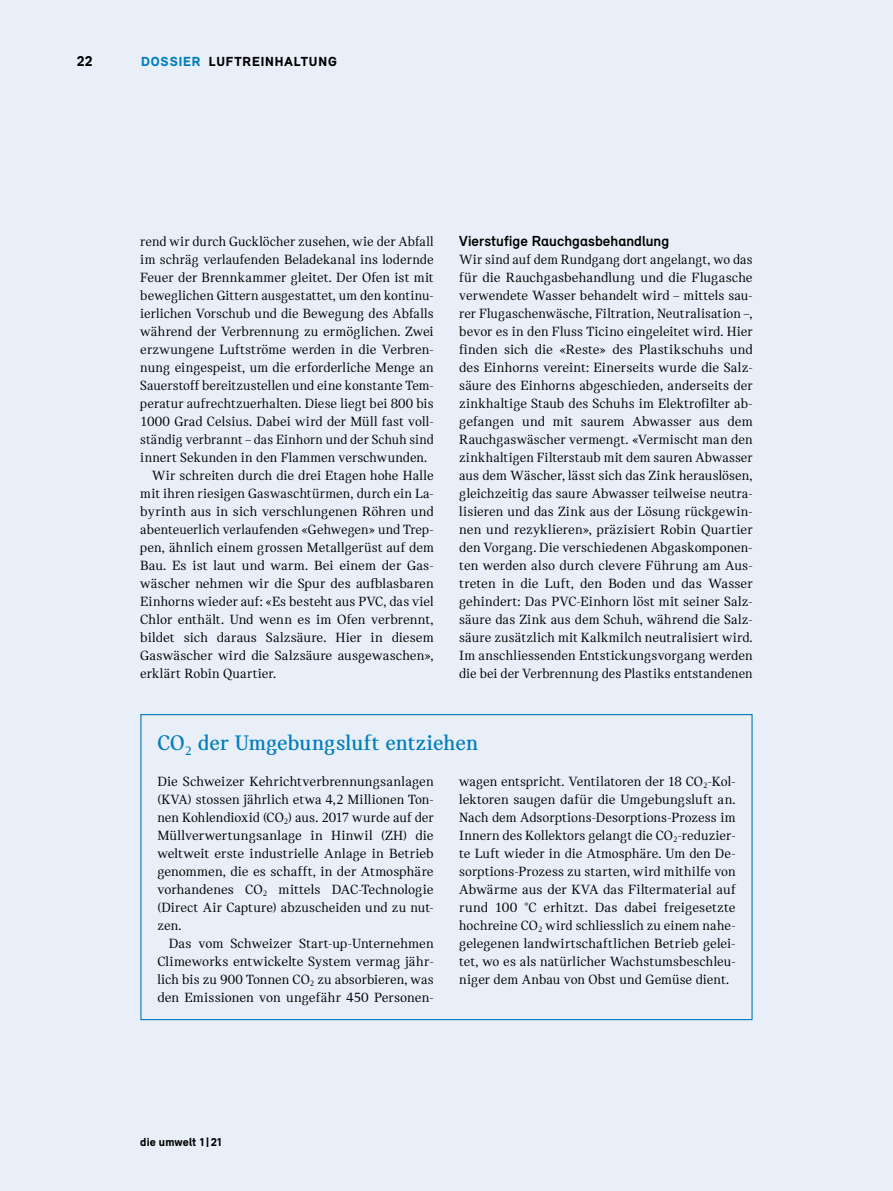
<style>
.page{position:relative;width:893px;height:1191px;background:#e8eff8}
.page>*{position:absolute;margin:0;border:0;box-sizing:border-box;transform-origin:0 0}
.t1{font:700 22.5px "Catalog";letter-spacing:.005em;color:#007cbc}
.t2{font:700 15px "Relevant";letter-spacing:.005em;color:#000}
.t3{font:900 15px "Relevant";color:#000}
.t4{font:14.25px/18px "Catalog";letter-spacing:.005em;color:#000;text-align:justify}
.t5{font:900 13.5px "Relevant";letter-spacing:.065em;color:#000}
.t6{font:900 12px "Relevant";letter-spacing:.01em;color:#000}
.s1{color:#007cbc}
</style>
<div class="page">
<p class="t3" style="left:77px;top:52px;width:17px">22</p>
<p class="t5" style="left:141px;top:53px;width:197px"><span class="s1">DOSSIER</span> LUFTREINHALTUNG</p>
<p class="t4" style="left:140px;top:232px;width:295px">rend wir durch Gucklöcher zusehen, wie der Abfall</p>
<p class="t4" style="left:140px;top:250px;width:295px">im schräg verlaufenden Beladekanal ins lodernde</p>
<p class="t4" style="left:140px;top:268px;width:295px">Feuer der Brennkammer gleitet. Der Ofen ist mit</p>
<p class="t4" style="left:140px;top:286px;width:295px">beweglichen Gittern ausgestattet, um den kontinu-</p>
<p class="t4" style="left:140px;top:304px;width:295px">ierlichen Vorschub und die Bewegung des Abfalls</p>
<p class="t4" style="left:140px;top:322px;width:295px">während der Verbrennung zu ermöglichen. Zwei</p>
<p class="t4" style="left:140px;top:340px;width:295px">erzwungene Luftströme werden in die Verbren-</p>
<p class="t4" style="left:140px;top:358px;width:295px">nung eingespeist, um die erforderliche Menge an</p>
<p class="t4" style="left:140px;top:376px;width:295px">Sauerstoff bereitzustellen und eine konstante Tem-</p>
<p class="t4" style="left:140px;top:394px;width:295px">peratur aufrechtzuerhalten. Diese liegt bei 800 bis</p>
<p class="t4" style="left:140px;top:412px;width:295px">1000 Grad Celsius. Dabei wird der Müll fast voll-</p>
<p class="t4" style="left:140px;top:430px;width:295px">ständig verbrannt – das Einhorn und der Schuh sind</p>
<p class="t4" style="left:140px;top:448px;width:288px">innert Sekunden in den Flammen verschwunden.</p>
<p class="t4" style="left:152px;top:466px;width:283px">Wir schreiten durch die drei Etagen hohe Halle</p>
<p class="t4" style="left:140px;top:484px;width:295px">mit ihren riesigen Gaswaschtürmen, durch ein La-</p>
<p class="t4" style="left:140px;top:502px;width:295px">byrinth aus in sich verschlungenen Röhren und</p>
<p class="t4" style="left:140px;top:520px;width:295px">abenteuerlich verlaufenden «Gehwegen» und Trep-</p>
<p class="t4" style="left:140px;top:538px;width:295px">pen, ähnlich einem grossen Metallgerüst auf dem</p>
<p class="t4" style="left:140px;top:556px;width:294px">Bau. Es ist laut und warm. Bei einem der Gas-</p>
<p class="t4" style="left:140px;top:574px;width:295px">wäscher nehmen wir die Spur des aufblasbaren</p>
<p class="t4" style="left:140px;top:592px;width:295px">Einhorns wieder auf: «Es besteht aus PVC, das viel</p>
<p class="t4" style="left:140px;top:610px;width:295px">Chlor enthält. Und wenn es im Ofen verbrennt,</p>
<p class="t4" style="left:140px;top:628px;width:295px">bildet sich daraus Salzsäure. Hier in diesem</p>
<p class="t4" style="left:140px;top:646px;width:295px">Gaswäscher wird die Salzsäure ausgewaschen»,</p>
<p class="t4" style="left:140px;top:664px;width:137px">erklärt Robin Quartier.</p>
<p class="t2" style="left:459px;top:232px;width:211px">Vierstufige Rauchgasbehandlung</p>
<p class="t4" style="left:459px;top:250px;width:295px">Wir sind auf dem Rundgang dort angelangt, wo das für die Rauchgasbehandlung und die Flugasche verwendete Wasser behandelt wird – mittels sau&shy;rer Flugaschenwäsche, Filtration, Neutralisation –, bevor es in den Fluss Ticino eingeleitet wird. Hier finden sich die «Reste» des Plastikschuhs und des Einhorns vereint: Einerseits wurde die Salz&shy;säure des Einhorns abgeschieden, anderseits der zinkhaltige Staub des Schuhs im Elektrofilter ab&shy;gefangen und mit saurem Abwasser aus dem Rauchgaswäscher vermengt. «Vermischt man den zinkhaltigen Filterstaub mit dem sauren Abwasser aus dem Wäscher, lässt sich das Zink herauslösen, gleichzeitig das saure Abwasser teilweise neutra&shy;lisieren und das Zink aus der Lösung rückgewin&shy;nen und rezyklieren», präzisiert Robin Quartier den Vorgang. Die verschiedenen Abgaskomponen&shy;ten werden also durch clevere Führung am Aus&shy;treten in die Luft, den Boden und das Wasser gehindert: Das PVC-Einhorn löst mit seiner Salz&shy;säure das Zink aus dem Schuh, während die Salz&shy;säure zusätzlich mit Kalkmilch neutralisiert wird.<br>Im anschliessenden Entstickungsvorgang werden die bei der Verbrennung des Plastiks entstandenen</p>
<h1 class="t1" style="left:157px;top:730px;width:322px">CO<sub>2</sub> der Umgebungsluft entziehen</h1>
<p class="t4" style="left:157px;top:772px;width:278px">Die Schweizer Kehrichtverbrennungsanlagen (KVA) stossen jährlich etwa 4,2 Millionen Ton&shy;nen Kohlendioxid (CO<sub>2</sub>) aus. 2017 wurde auf der Müllverwertungsanlage in Hinwil (ZH) die weltweit erste industrielle Anlage in Betrieb genommen, die es schafft, in der Atmosphäre vorhandenes CO<sub>2</sub> mittels DAC-Technologie (Direct Air Capture) abzuscheiden und zu nut&shy;zen.</p>
<p class="t4" style="left:157px;top:934px;width:278px;text-indent:11px">Das vom Schweizer Start-up-Unternehmen Climeworks entwickelte System vermag jähr&shy;lich bis zu 900 Tonnen CO<sub>2</sub> zu absorbieren, was den Emissionen von ungefähr 450 Personen-</p>
<p class="t4" style="left:459px;top:772px;width:278px">wagen entspricht. Ventilatoren der 18 CO<sub>2</sub>-Kol&shy;lektoren saugen dafür die Umgebungsluft an.<br>Nach dem Adsorptions-Desorptions-Prozess im Innern des Kollektors gelangt die CO<sub>2</sub>-reduzier&shy;te Luft wieder in die Atmosphäre. Um den De&shy;sorptions-Prozess zu starten, wird mithilfe von Abwärme aus der KVA das Filtermaterial auf rund 100 °C erhitzt. Das dabei freigesetzte hochreine CO<sub>2</sub> wird schliesslich zu einem nahe&shy;gelegenen landwirtschaftlichen Betrieb gelei&shy;tet, wo es als natürlicher Wachstumsbeschleu&shy;niger dem Anbau von Obst und Gemüse dient.</p>
<p class="t6" style="left:140px;top:1135px;width:83px">die umwelt 1 |21</p>
</div>
